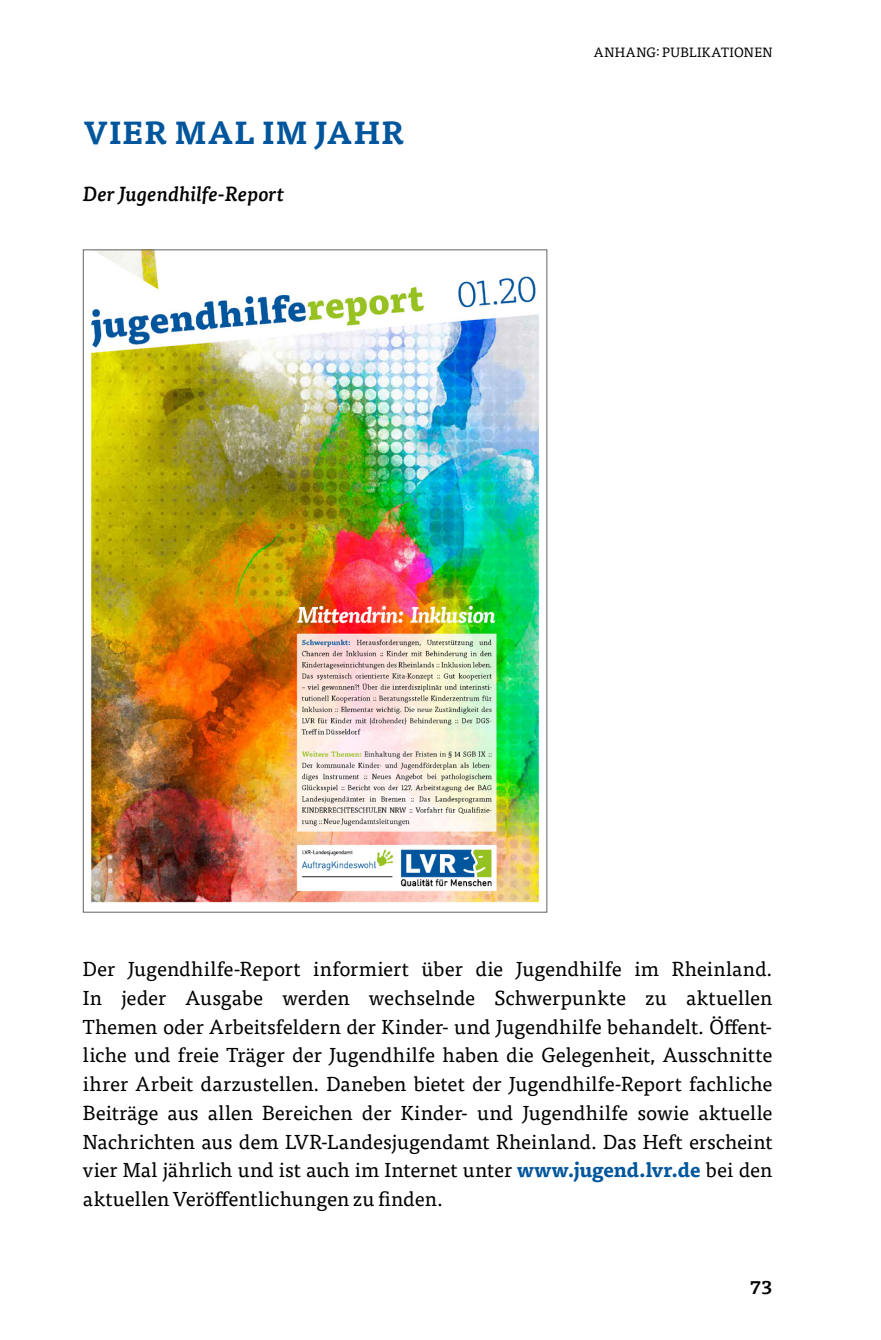
<style>
.page{position:relative;width:881px;height:1340px;background:#fff}
.page>*{position:absolute;margin:0;border:0;box-sizing:border-box;transform-origin:0 0}
.t1{font:700 31.5px "Tisa Pro";letter-spacing:.015em;color:#00569d}
.t2{font:20.25px/28.8px "Tisa Pro";color:#000;text-align:justify}
.t3{font:italic 500 20.25px "Tisa Pro";letter-spacing:.005em;color:#000}
.t4{font:500 20.25px "Tisa Pro";color:#000}
.t5{font:13.5px "Tisa Pro";letter-spacing:.035em;color:#000}
.s1{font-weight:700;color:#00569d}
</style>
<div class="page">
<img style="left:90px;top:251px;width:450px;height:652px">
<h1 class="t1" style="left:83px;top:107px;width:323px">VIER MAL IM JAHR</h1>
<p class="t3" style="left:83px;top:178px;width:203px">Der Jugendhilfe-Report</p>
<p class="t5" style="left:593px;top:43px;width:180px">ANHANG: PUBLIKATIONEN</p>
<p class="t2" style="left:83px;top:953px;width:690px">Der Jugendhilfe-Report informiert über die Jugendhilfe im Rheinland.<br>In jeder Ausgabe werden wechselnde Schwerpunkte zu aktuellen Themen oder Arbeitsfeldern der Kinder- und Jugendhilfe behandelt. Öffent&shy;liche und freie Träger der Jugendhilfe haben die Gelegenheit, Ausschnitte ihrer Arbeit darzustellen. Daneben bietet der Jugendhilfe-Report fachliche Beiträge aus allen Bereichen der Kinder- und Jugendhilfe sowie aktuelle Nachrichten aus dem LVR-Landesjugendamt Rheinland. Das Heft erscheint vier Mal jährlich und ist auch im Internet unter <span class="s1">www.jugend.lvr.de</span> bei den aktuellen Veröffentlichungen zu finden.</p>
<p class="t4" style="left:749px;top:1269px;width:24px">73</p>
</div>
